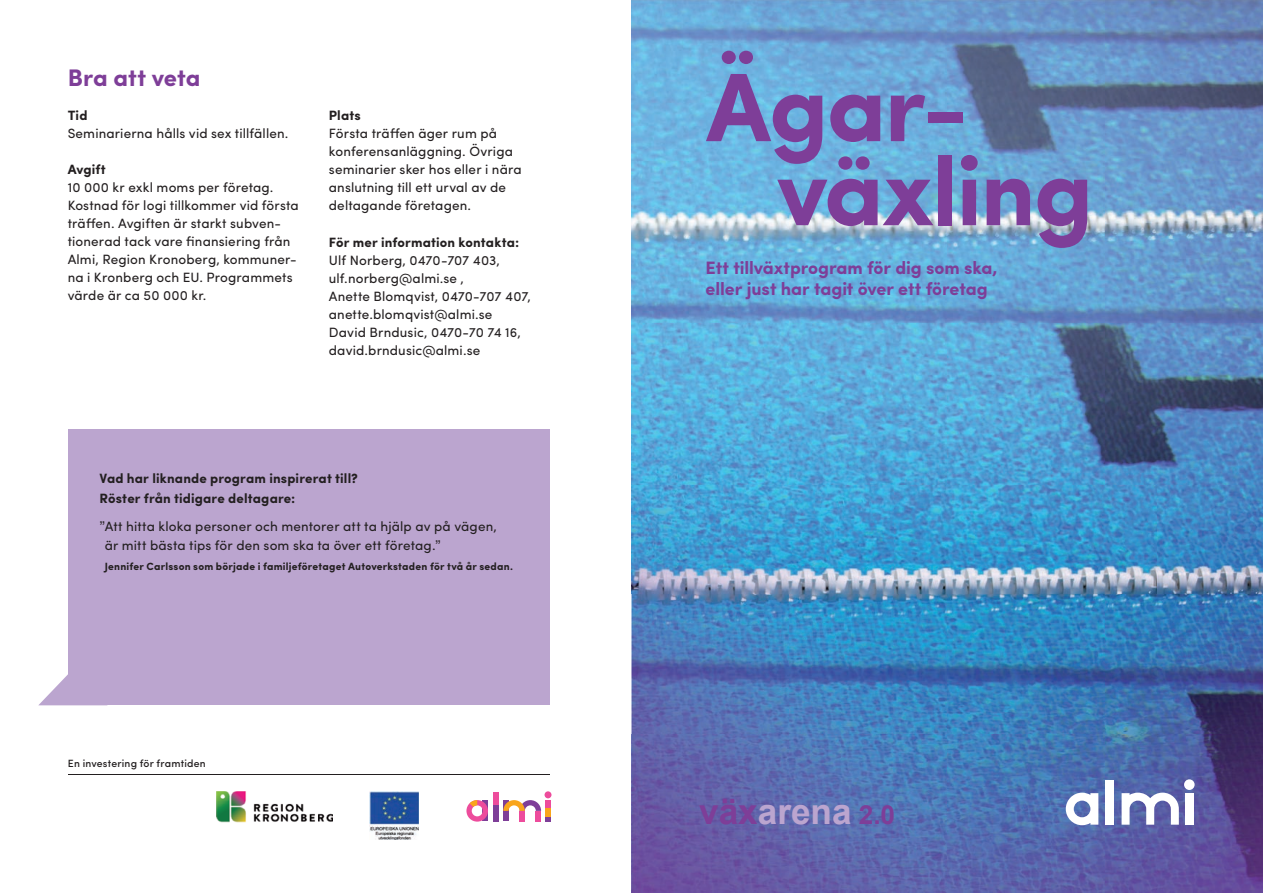
<style>
.page{position:relative;width:1263px;height:893px;background:#fff}
.page>*{position:absolute;margin:0;border:0;box-sizing:border-box;transform-origin:0 0}
.t1{font:700 97.5px/84px "Sofia Pro";letter-spacing:-.02em;color:#7e3e98}
.t2{font:700 35.25px "Arial";color:#bba5cf}
.t3{font:700 24px "Sofia Pro";letter-spacing:-.005em;color:#7e3e98}
.t4{font:700 18px/21px "Sofia Pro";letter-spacing:-.005em;color:#7e3e98}
.t5{font:13.5px/18px "Sofia Pro";letter-spacing:.01em;color:#231f20}
.t6{font:700 13.5px/19.5px "Sofia Pro";letter-spacing:.01em;color:#231f20}
.t7{font:700 10.5px "Sofia Pro";letter-spacing:.02em;color:#231f20}
.t8{font:500 10.5px "Sofia Pro";letter-spacing:.015em;color:#231f20}
.s1{font-family:"Helvetica Neue"}
.s2{color:#7e3e98}
.s3{font-size:26.25px;color:#7e3e98}
</style>
<div class="page">
<div style="left:68px;top:429px;width:482px;height:276px;background:#bba5cf"></div>
<hr style="left:68px;top:775px;width:482px;height:1px;background:#231f20">
<img style="left:631px;top:593px;width:158px;height:299px">
<img style="left:789px;top:593px;width:474px;height:299px">
<img style="left:631px;top:0;width:632px;height:593px">
<svg style="left:39px;top:674px;width:29px;height:31px"></svg>
<div style="left:1184px;top:779px;width:10px;height:11px;background:#fff;border-radius:50%"></div>
<div style="left:1185px;top:793px;width:9px;height:32px;background:#fff"></div>
<div style="left:1106px;top:780px;width:8px;height:45px;background:#fff"></div>
<svg style="left:1066px;top:793px;width:32px;height:32px"></svg>
<svg style="left:1121px;top:793px;width:58px;height:32px"></svg>
<img style="left:217px;top:791px;width:116px;height:31px">
<img style="left:370px;top:791px;width:49px;height:49px">
<div style="left:544px;top:791px;width:7px;height:7px;background:#ed4c9c;border-radius:50%"></div>
<div style="left:545px;top:800px;width:6px;height:21px;background:#ed4c9c"></div>
<div style="left:545px;top:809px;width:6px;height:8px;background:#f9a51b"></div>
<svg style="left:545px;top:817px;width:6px;height:4px"></svg>
<div style="left:493px;top:792px;width:5px;height:29px;background:#7e3e98"></div>
<div style="left:493px;top:792px;width:5px;height:13px;background:#ed4c9c"></div>
<svg style="left:466px;top:800px;width:22px;height:22px"></svg>
<div style="left:503px;top:800px;width:6px;height:21px;background:#7e3e98"></div>
<div style="left:520px;top:811px;width:5px;height:10px;background:#ed4c9c"></div>
<div style="left:536px;top:811px;width:5px;height:10px;background:#ed4c9c"></div>
<svg style="left:503px;top:800px;width:38px;height:11px"></svg>
<h3 class="t3" style="left:68px;top:59px;width:134px">Bra att veta</h3>
<p class="t6" style="left:68px;top:105px;width:21px">Tid</p>
<p class="t5" style="left:68px;top:123px;width:222px">Seminarierna hålls vid sex tillfällen.</p>
<p class="t6" style="left:68px;top:159px;width:40px">Avgift</p>
<p class="t5" style="left:68px;top:177px;width:233px">10 000 kr exkl moms per företag.<br>Kostnad för logi tillkommer vid första träffen. Avgiften är starkt subven&shy;tionerad tack vare finansiering från Almi, Region Kronoberg, kommuner&shy;na i Kronberg och EU. Programmets värde är ca 50 000 kr.</p>
<p class="t6" style="left:329px;top:104px;width:33px">Plats</p>
<p class="t5" style="left:329px;top:123px;width:194px">Första träffen äger rum på konferensanläggning. Övriga seminarier sker hos eller i nära anslutning till ett urval av de deltagande företagen.</p>
<p class="t6" style="left:329px;top:232px;width:192px">För mer information kontakta:</p>
<p class="t5" style="left:329px;top:251px;width:203px">Ulf Norberg, 0470-707 403, ulf.norberg@almi.se ,<br>Anette Blomqvist, 0470-707 407, anette.blomqvist@almi.se<br>David Brndusic, 0470-70 74 16, david.brndusic@almi.se</p>
<p class="t6" style="left:100px;top:468px;width:260px">Vad har liknande program inspirerat till?<br>Röster från tidigare deltagare:</p>
<p class="t5" style="left:105px;top:515px;width:394px;line-height:19.5px;text-indent:-5px"><span class="s1">”</span> Att hitta kloka personer och mentorer att ta hjälp av på vägen, är mitt bästa tips för den som ska ta över ett företag.<span class="s1">”</span></p>
<p class="t7" style="left:105px;top:558px;width:410px">Jennifer Carlsson som började i familjeföretaget Autoverkstaden för två år sedan.</p>
<p class="t8" style="left:68px;top:755px;width:139px">En investering för framtiden</p>
<h1 class="t1" style="left:777px;top:59px;width:318px;text-indent:-70px">Ägar&shy;växling</h1>
<h3 class="t4" style="left:706px;top:256px;width:293px">Ett tillväxtprogram för dig som ska, eller just har tagit över ett företag</h3>
<h2 class="t2" style="left:699px;top:788px;width:197px"><span class="s2">väx</span>arena <span class="s3">2.0</span></h2>
</div>
